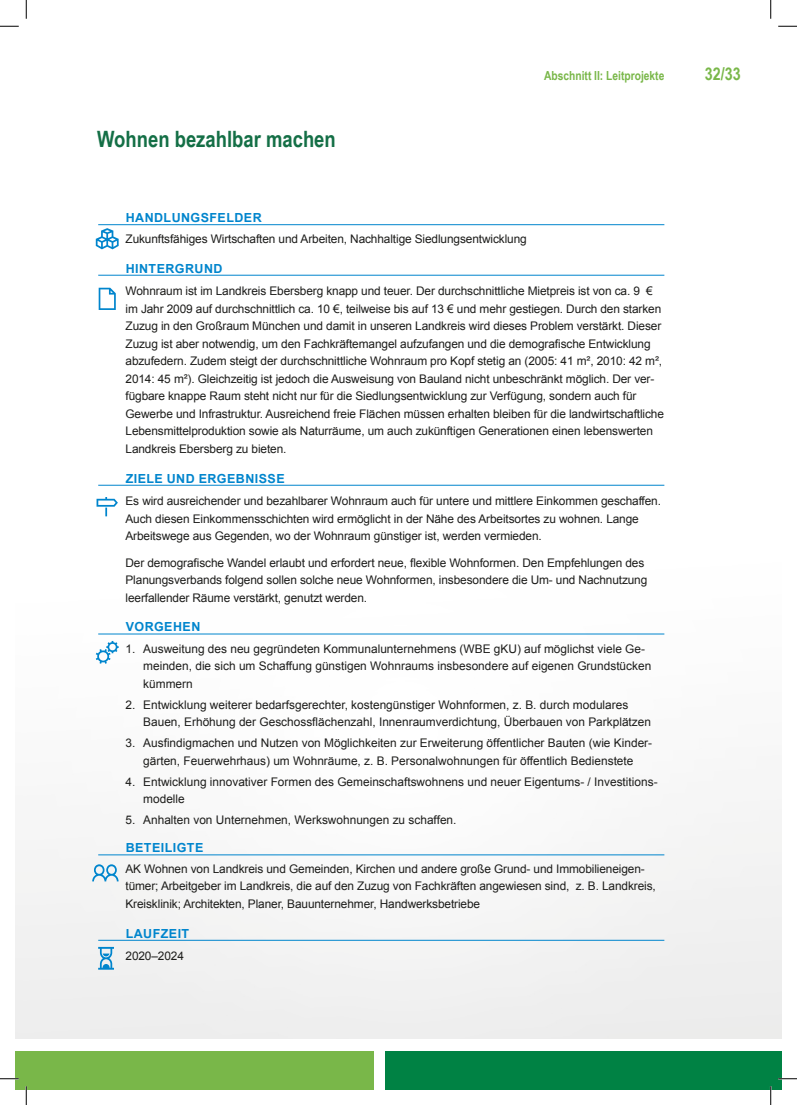
<style>
.page{position:relative;width:797px;height:1105px;background:#fff}
.page>*{position:absolute;margin:0;border:0;box-sizing:border-box;transform-origin:0 0}
.t1{font:700 22.5px "Arial Narrow";color:#146f46}
.t2{font:700 17.5px "Arial Narrow";color:#79b749}
.t3{font:700 12.5px "Arial";letter-spacing:.035em;color:#0085cd}
.t4{font:700 12.5px "Arial Narrow";color:#79b749}
.t5{font:11.88px/17.5px "Arial";letter-spacing:-.01em;color:#1d1d1b}
</style>
<div class="page">
<div style="left:385px;top:1051px;width:396px;height:38px;background:#008244"></div>
<div style="left:16px;top:1051px;width:20px;height:38px;background:#79b749"></div>
<div style="left:25px;top:1051px;width:348px;height:38px;background:#79b749"></div>
<hr style="left:98px;top:224px;width:566px;height:1px;background:#0085cd">
<hr style="left:98px;top:275px;width:566px;height:1px;background:#0085cd">
<hr style="left:98px;top:485px;width:566px;height:1px;background:#0085cd">
<hr style="left:98px;top:634px;width:566px;height:1px;background:#0085cd">
<hr style="left:98px;top:854px;width:566px;height:1px;background:#0085cd">
<hr style="left:98px;top:940px;width:566px;height:1px;background:#0085cd">
<svg style="left:96px;top:497px;width:22px;height:19px"></svg>
<svg style="left:96px;top:228px;width:23px;height:21px"></svg>
<svg style="left:96px;top:641px;width:23px;height:23px"></svg>
<svg style="left:99px;top:288px;width:17px;height:22px"></svg>
<svg style="left:92px;top:864px;width:27px;height:17px"></svg>
<svg style="left:98px;top:947px;width:16px;height:23px"></svg>
<svg style="left:0;top:25px;width:19px;height:2px"></svg>
<svg style="left:778px;top:25px;width:19px;height:2px"></svg>
<svg style="left:0;top:1078px;width:19px;height:1px"></svg>
<svg style="left:778px;top:1078px;width:19px;height:1px"></svg>
<svg style="left:25px;top:0;width:2px;height:19px"></svg>
<svg style="left:25px;top:1086px;width:2px;height:19px"></svg>
<svg style="left:770px;top:0;width:1px;height:19px"></svg>
<svg style="left:770px;top:1086px;width:1px;height:19px"></svg>
<h1 class="t1" style="left:97px;top:122px;width:240px">Wohnen bezahlbar machen</h1>
<p class="t4" style="left:544px;top:67px;width:122px">Abschnitt II: Leitprojekte</p>
<h2 class="t2" style="left:705px;top:61px;width:37px">32/33</h2>
<p class="t3" style="left:126px;top:209px;width:137px">HANDLUNGSFELDER</p>
<p class="t5" style="left:125px;top:230px;width:403px">Zukunftsfähiges Wirtschaften und Arbeiten, Nachhaltige Siedlungsentwicklung</p>
<p class="t3" style="left:126px;top:259px;width:98px">HINTERGRUND</p>
<p class="t5" style="left:125px;top:282px;width:540px">Wohnraum ist im Landkreis Ebersberg knapp und teuer. Der durchschnittliche Mietpreis ist von ca. 9 € im Jahr 2009 auf durchschnittlich ca. 10 €, teilweise bis auf 13 € und mehr gestiegen. Durch den starken Zuzug in den Großraum München und damit in unseren Landkreis wird dieses Problem verstärkt. Dieser Zuzug ist aber notwendig, um den Fachkräftemangel aufzufangen und die demografische Entwicklung abzufedern. Zudem steigt der durchschnittliche Wohnraum pro Kopf stetig an (2005: 41 m², 2010: 42 m², 2014: 45 m²). Gleichzeitig ist jedoch die Ausweisung von Bauland nicht unbeschränkt möglich. Der ver&shy;fügbare knappe Raum steht nicht nur für die Siedlungsentwicklung zur Verfügung, sondern auch für Gewerbe und Infrastruktur. Ausreichend freie Flächen müssen erhalten bleiben für die landwirtschaftliche Lebensmittelproduktion sowie als Naturräume, um auch zukünftigen Generationen einen lebenswerten Landkreis Ebersberg zu bieten.</p>
<p class="t3" style="left:126px;top:469px;width:160px">ZIELE UND ERGEBNISSE</p>
<p class="t5" style="left:125px;top:492px;width:537px">Es wird ausreichender und bezahlbarer Wohnraum auch für untere und mittlere Einkommen geschaffen.<br>Auch diesen Einkommensschichten wird ermöglicht in der Nähe des Arbeitsortes zu wohnen. Lange<br>Arbeitswege aus Gegenden, wo der Wohnraum günstiger ist, werden vermieden.</p>
<p class="t5" style="left:125px;top:554px;width:523px">Der demografische Wandel erlaubt und erfordert neue, flexible Wohnformen. Den Empfehlungen des<br>Planungsverbands folgend sollen solche neue Wohnformen, insbesondere die Um- und Nachnutzung leerfallender Räume verstärkt, genutzt werden.</p>
<p class="t3" style="left:126px;top:618px;width:76px">VORGEHEN</p>
<p class="t5" style="left:143px;top:639px;width:509px;text-indent:-18px">1. Ausweitung des neu gegründeten Kommunalunternehmens (WBE gKU) auf möglichst viele Ge&shy;meinden, die sich um Schaffung günstigen Wohnraums insbesondere auf eigenen Grundstücken kümmern</p>
<p class="t5" style="left:143px;top:696px;width:509px;text-indent:-18px">2. Entwicklung weiterer bedarfsgerechter, kostengünstiger Wohnformen, z. B. durch modulares<br>Bauen, Erhöhung der Geschossflächenzahl, Innenraumverdichtung, Überbauen von Parkplätzen</p>
<p class="t5" style="left:125px;top:734px;width:528px;text-align:center">3. Ausfindigmachen und Nutzen von Möglichkeiten zur Erweiterung öffentlicher Bauten (wie Kinder&shy;gärten, Feuerwehrhaus) um Wohnräume, z. B. Personalwohnungen für öffentlich Bedienstete</p>
<p class="t5" style="left:143px;top:773px;width:516px;text-indent:-18px">4. Entwicklung innovativer Formen des Gemeinschaftswohnens und neuer Eigentums- / Investitions&shy;modelle</p>
<p class="t5" style="left:125px;top:811px;width:332px">5. Anhalten von Unternehmen, Werkswohnungen zu schaffen.</p>
<p class="t3" style="left:126px;top:839px;width:79px">BETEILIGTE</p>
<p class="t5" style="left:125px;top:860px;width:532px">AK Wohnen von Landkreis und Gemeinden, Kirchen und andere große Grund- und Immobilieneigen&shy;tümer; Arbeitgeber im Landkreis, die auf den Zuzug von Fachkräften angewiesen sind, z. B. Landkreis,<br>Kreisklinik; Architekten, Planer, Bauunternehmer, Handwerksbetriebe</p>
<p class="t3" style="left:126px;top:924px;width:65px">LAUFZEIT</p>
<p class="t5" style="left:125px;top:947px;width:60px">2020–2024</p>
</div>
